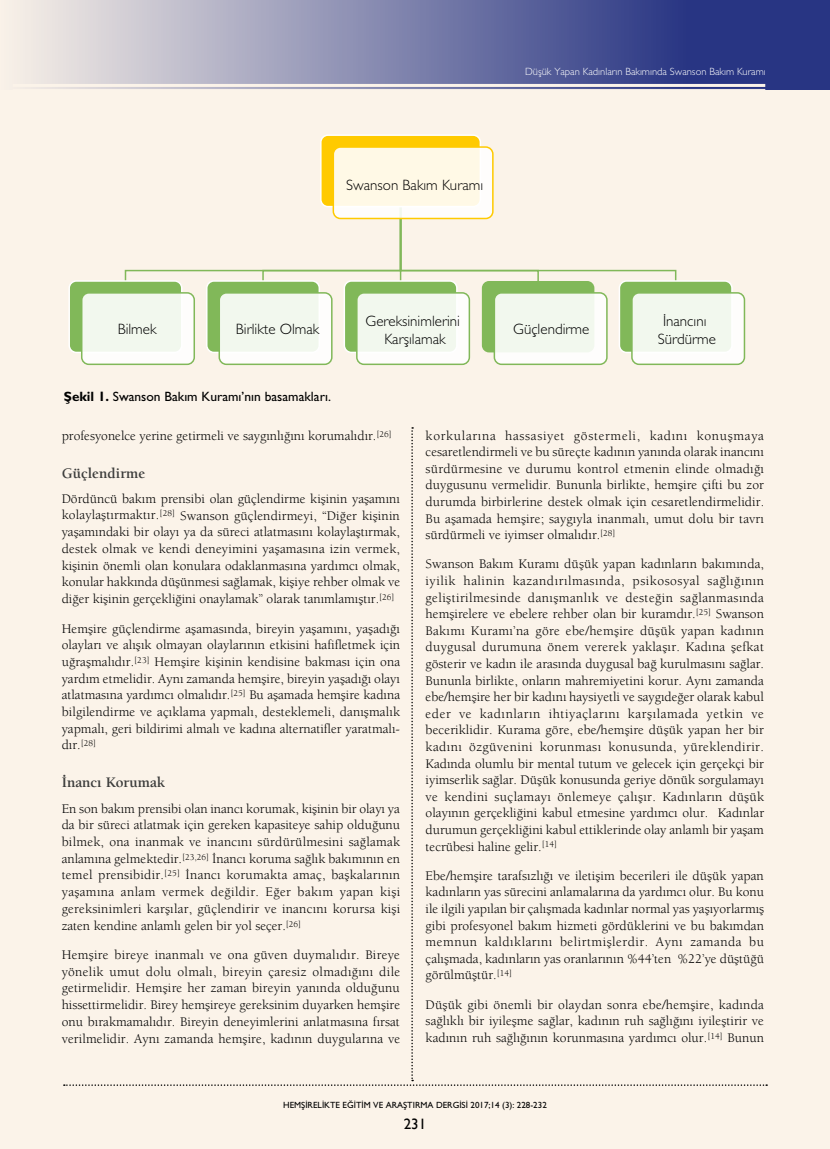
<style>
.page{position:relative;width:830px;height:1149px;background:#fff}
.page>*{position:absolute;margin:0;border:0;box-sizing:border-box;transform-origin:0 0}
.t1{font:15px/18px "Gill Sans Light Tr";color:#000;text-align:center}
.t2{font:15px "Berkeley Bold Tr";color:#3c3c3b}
.t3{font:15px "Gill Sans";color:#000}
.t4{font:13.5px/16.6px "Berkeley Book Tr";color:#000;text-align:justify}
.t5{font:13.5px "Gill Sans Normal Tr";color:#000}
.t6{font:10.5px "Gill Sans Light Tr";color:#fff}
.t7{font:9px "Gill Sans Normal Tr";color:#000}
.s1{font-family:"Gill Sans Bold Tr"}
</style>
<div class="page">
<div style="left:0;top:0;width:829px;height:1148px;background:#fbf3e9"></div>
<svg style="left:31px;top:0;width:798px;height:90px;background:#7a7faa"></svg>
<hr style="left:13px;top:84px;width:751px;height:3px;background:#fbf3e9">
<hr style="left:13px;top:89px;width:751px;height:1px;background:#fbf3e9">
<svg style="left:124px;top:205px;width:552px;height:77px"></svg>
<div style="left:320px;top:135px;width:160px;height:71px;background:#ffca00;border-radius:7px"></div>
<div style="left:320px;top:134px;width:161px;height:73px;border:2px solid #fff;border-radius:7px"></div>
<svg style="left:333px;top:147px;width:159px;height:71px;background:#fef9ea"></svg>
<div style="left:332px;top:146px;width:161px;height:73px;border:2px solid #ffca00;border-radius:7px"></div>
<div style="left:69px;top:281px;width:113px;height:71px;background:#81b859;border-radius:7px"></div>
<div style="left:68px;top:280px;width:114px;height:73px;border:2px solid #fff;border-radius:7px"></div>
<div style="left:82px;top:293px;width:112px;height:71px;background:linear-gradient(to right,#f2f8ee,#f8faf5);border-radius:7px"></div>
<div style="left:81px;top:292px;width:114px;height:73px;border:2px solid #81b859;border-radius:7px"></div>
<div style="left:207px;top:281px;width:112px;height:71px;background:#81b859;border-radius:7px"></div>
<div style="left:206px;top:280px;width:114px;height:73px;border:2px solid #fff;border-radius:7px"></div>
<div style="left:219px;top:293px;width:112px;height:71px;background:linear-gradient(to right,#f2f8ee,#f8fbf5);border-radius:7px"></div>
<div style="left:218px;top:292px;width:114px;height:73px;border:2px solid #81b859;border-radius:7px"></div>
<div style="left:344px;top:281px;width:112px;height:71px;background:#81b859;border-radius:7px"></div>
<div style="left:343px;top:280px;width:114px;height:73px;border:2px solid #fff;border-radius:7px"></div>
<div style="left:356px;top:293px;width:113px;height:71px;background:linear-gradient(to right,#f2f8ee,#f8fbf5);border-radius:7px"></div>
<div style="left:356px;top:292px;width:114px;height:73px;border:2px solid #81b859;border-radius:7px"></div>
<div style="left:481px;top:281px;width:113px;height:71px;background:#81b859;border-radius:7px"></div>
<div style="left:494px;top:293px;width:112px;height:71px;background:linear-gradient(to right,#f2f8ee,#f7faf4);border-radius:7px"></div>
<div style="left:493px;top:292px;width:114px;height:73px;border:2px solid #81b859;border-radius:7px"></div>
<div style="left:619px;top:281px;width:112px;height:71px;background:#81b859;border-radius:7px"></div>
<div style="left:618px;top:280px;width:114px;height:73px;border:2px solid #fff;border-radius:7px"></div>
<div style="left:631px;top:293px;width:113px;height:71px;background:linear-gradient(to right,#f2f8ee,#f8faf5);border-radius:7px"></div>
<div style="left:631px;top:292px;width:113px;height:73px;border:2px solid #81b859;border-radius:7px"></div>
<p class="t1" style="left:346px;top:175px;width:138px">Swanson Bakım Kuramı</p>
<p class="t6" style="left:525px;top:65px;width:242px">Düşük Yapan Kadınların Bakımında Swanson Bakım Kuramı</p>
<p class="t1" style="left:118px;top:319px;width:40px">Bilmek</p>
<p class="t1" style="left:236px;top:319px;width:85px">Birlikte Olmak</p>
<p class="t1" style="left:365px;top:311px;width:96px">Gereksinimlerini<br>Karşılamak</p>
<p class="t1" style="left:513px;top:319px;width:77px">Güçlendirme</p>
<p class="t1" style="left:657px;top:311px;width:60px">İnancını<br>Sürdürme</p>
<p class="t5" style="left:64px;top:389px;width:268px"><span class="s1">Şekil 1.</span> Swanson Bakım Kuramı’nın basamakları.</p>
<p class="t4" style="left:62px;top:426px;width:331px">profesyonelce yerine getirmeli ve saygınlığını korumalıdır.<sup>[26]</sup></p>
<p class="t2" style="left:62px;top:463px;width:85px">Güçlendirme</p>
<p class="t4" style="left:62px;top:490px;width:340px">Dördüncü bakım prensibi olan güçlendirme kişinin yaşamını kolaylaştırmaktır.<sup>[28]</sup> Swanson güçlendirmeyi, “Diğer kişinin yaşamındaki bir olayı ya da süreci atlatmasını kolaylaştırmak, destek olmak ve kendi deneyimini yaşamasına izin vermek, kişinin önemli olan konulara odaklanmasına yardımcı olmak, konular hakkında düşünmesi sağlamak, kişiye rehber olmak ve diğer kişinin gerçekliğini onaylamak” olarak tanımlamıştır.<sup>[26]</sup></p>
<p class="t4" style="left:62px;top:619px;width:340px">Hemşire güçlendirme aşamasında, bireyin yaşamını, yaşadığı olayları ve alışık olmayan olaylarının etkisini hafifletmek için uğraşmalıdır.<sup>[23]</sup> Hemşire kişinin kendisine bakması için ona yardım etmelidir. Aynı zamanda hemşire, bireyin yaşadığı olayı atlatmasına yardımcı olmalıdır.<sup>[25]</sup> Bu aşamada hemşire kadına bilgilendirme ve açıklama yapmalı, desteklemeli, danışmalık yapmalı, geri bildirimi almalı ve kadına alternatifler yaratmalı&shy;dır.<sup>[28]</sup></p>
<p class="t2" style="left:62px;top:773px;width:105px">İnancı Korumak</p>
<p class="t4" style="left:62px;top:799px;width:340px">En son bakım prensibi olan inancı korumak, kişinin bir olayı ya da bir süreci atlatmak için gereken kapasiteye sahip olduğunu bilmek, ona inanmak ve inancını sürdürülmesini sağlamak anlamına gelmektedir.<sup>[23,26]</sup> İnancı koruma sağlık bakımının en temel prensibidir.<sup>[25]</sup> İnancı korumakta amaç, başkalarının yaşamına anlam vermek değildir. Eğer bakım yapan kişi gereksinimleri karşılar, güçlendirir ve inancını korursa kişi zaten kendine anlamlı gelen bir yol seçer.<sup>[26]</sup></p>
<p class="t4" style="left:62px;top:945px;width:340px">Hemşire bireye inanmalı ve ona güven duymalıdır. Bireye yönelik umut dolu olmalı, bireyin çaresiz olmadığını dile getirmelidir. Hemşire her zaman bireyin yanında olduğunu hissettirmelidir. Birey hemşireye gereksinim duyarken hemşire onu bırakmamalıdır. Bireyin deneyimlerini anlatmasına fırsat verilmelidir. Aynı zamanda hemşire, kadının duygularına ve</p>
<p class="t4" style="left:425px;top:426px;width:340px">korkularına hassasiyet göstermeli, kadını konuşmaya cesaretlendirmeli ve bu süreçte kadının yanında olarak inancını sürdürmesine ve durumu kontrol etmenin elinde olmadığı duygusunu vermelidir. Bununla birlikte, hemşire çifti bu zor durumda birbirlerine destek olmak için cesaretlendirmelidir.<br>Bu aşamada hemşire; saygıyla inanmalı, umut dolu bir tavrı sürdürmeli ve iyimser olmalıdır.<sup>[28]</sup></p>
<p class="t4" style="left:425px;top:555px;width:340px">Swanson Bakım Kuramı düşük yapan kadınların bakımında, iyilik halinin kazandırılmasında, psikososyal sağlığının geliştirilmesinde danışmanlık ve desteğin sağlanmasında hemşirelere ve ebelere rehber olan bir kuramdır.<sup>[25]</sup> Swanson Bakımı Kuramı’na göre ebe/hemşire düşük yapan kadının duygusal durumuna önem vererek yaklaşır. Kadına şefkat gösterir ve kadın ile arasında duygusal bağ kurulmasını sağlar.<br>Bununla birlikte, onların mahremiyetini korur. Aynı zamanda ebe/hemşire her bir kadını haysiyetli ve saygıdeğer olarak kabul eder ve kadınların ihtiyaçlarını karşılamada yetkin ve beceriklidir. Kurama göre, ebe/hemşire düşük yapan her bir kadını özgüvenini korunması konusunda, yüreklendirir.<br>Kadında olumlu bir mental tutum ve gelecek için gerçekçi bir iyimserlik sağlar. Düşük konusunda geriye dönük sorgulamayı ve kendini suçlamayı önlemeye çalışır. Kadınların düşük olayının gerçekliğini kabul etmesine yardımcı olur. Kadınlar durumun gerçekliğini kabul ettiklerinde olay anlamlı bir yaşam tecrübesi haline gelir.<sup>[14]</sup></p>
<p class="t4" style="left:425px;top:866px;width:340px">Ebe/hemşire tarafsızlığı ve iletişim becerileri ile düşük yapan kadınların yas sürecini anlamalarına da yardımcı olur. Bu konu ile ilgili yapılan bir çalışmada kadınlar normal yas yaşıyorlarmış gibi profesyonel bakım hizmeti gördüklerini ve bu bakımdan memnun kaldıklarını belirtmişlerdir. Aynı zamanda bu çalışmada, kadınların yas oranlarının %44’ten %22’ye düştüğü görülmüştür.<sup>[14]</sup></p>
<p class="t4" style="left:425px;top:995px;width:340px">Düşük gibi önemli bir olaydan sonra ebe/hemşire, kadında sağlıklı bir iyileşme sağlar, kadının ruh sağlığını iyileştirir ve kadının ruh sağlığının korunmasına yardımcı olur.<sup>[14]</sup> Bunun</p>
<p class="t7" style="left:283px;top:1099px;width:265px">HEMŞİRELİKTE EĞİTİM VE ARAŞTIRMA DERGİSİ 2017;14 (3): 228-232</p>
<p class="t3" style="left:403px;top:1114px;width:24px">231</p>
</div>
